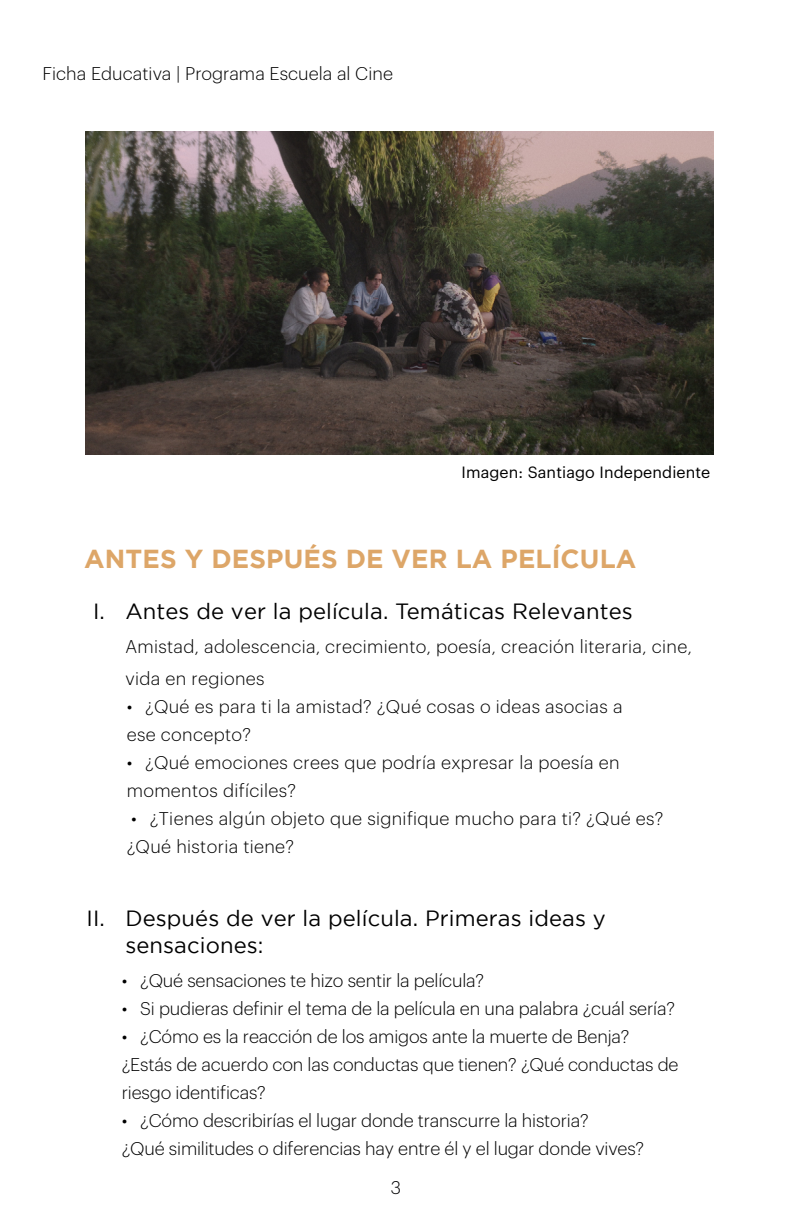
<style>
.page{position:relative;width:792px;height:1224px;background:#fff}
.page>*{position:absolute;margin:0;border:0;box-sizing:border-box;transform-origin:0 0}
.t1{font:700 26px "Gotham";letter-spacing:.005em;color:#dda668}
.t2{font:22px/27.8px "Gotham";letter-spacing:.005em;color:#000}
.t3{font:300 18px/28px "Graphik";letter-spacing:-.01em;color:#000}
.t4{font:300 18px/28px "Graphik";letter-spacing:.02em;color:#000}
.t5{font:300 18px "Graphik";color:#020203}
.t6{font:16px "Graphik";letter-spacing:.01em;color:#000}
</style>
<div class="page">
<img style="left:86px;top:131px;width:628px;height:323px">
<p class="t3" style="left:43px;top:58px;width:352px">Ficha Educativa | Programa Escuela al Cine</p>
<p class="t6" style="left:461px;top:460px;width:250px">Imagen: Santiago Independiente</p>
<h1 class="t1" style="left:84px;top:544px;width:554px">ANTES Y DESPUÉS DE VER LA PELÍCULA</h1>
<p class="t2" style="left:93px;top:597px;width:541px">I. Antes de ver la película. Temáticas Relevantes</p>
<p class="t4" style="left:125px;top:629px;width:568px;line-height:32px">Amistad, adolescencia, crecimiento, poesía, creación literaria, cine, vida en regiones</p>
<p class="t4" style="left:127px;top:691px;width:497px">• ¿Qué es para ti la amistad? ¿Qué cosas o ideas asocias a ese concepto?</p>
<p class="t4" style="left:127px;top:747px;width:494px">• ¿Qué emociones crees que podría expresar la poesía en momentos difíciles?</p>
<p class="t4" style="left:127px;top:803px;width:538px">• ¿Tienes algún objeto que signifique mucho para ti? ¿Qué es? ¿Qué historia tiene?</p>
<p class="t2" style="left:125px;top:903px;width:482px;text-indent:-39px">II. Después de ver la película. Primeras ideas y sensaciones:</p>
<p class="t3" style="left:122px;top:965px;width:364px">• ¿Qué sensaciones te hizo sentir la película?</p>
<p class="t3" style="left:122px;top:993px;width:555px">• Si pudieras definir el tema de la película en una palabra ¿cuál sería?</p>
<p class="t3" style="left:122px;top:1021px;width:558px">• ¿Cómo es la reacción de los amigos ante la muerte de Benja? ¿Estás de acuerdo con las conductas que tienen? ¿Qué conductas de riesgo identificas?</p>
<p class="t3" style="left:122px;top:1105px;width:524px">• ¿Cómo describirías el lugar donde transcurre la historia?<br>¿Qué similitudes o diferencias hay entre él y el lugar donde vives?</p>
<p class="t5" style="left:391px;top:1174px;width:12px">3</p>
</div>
